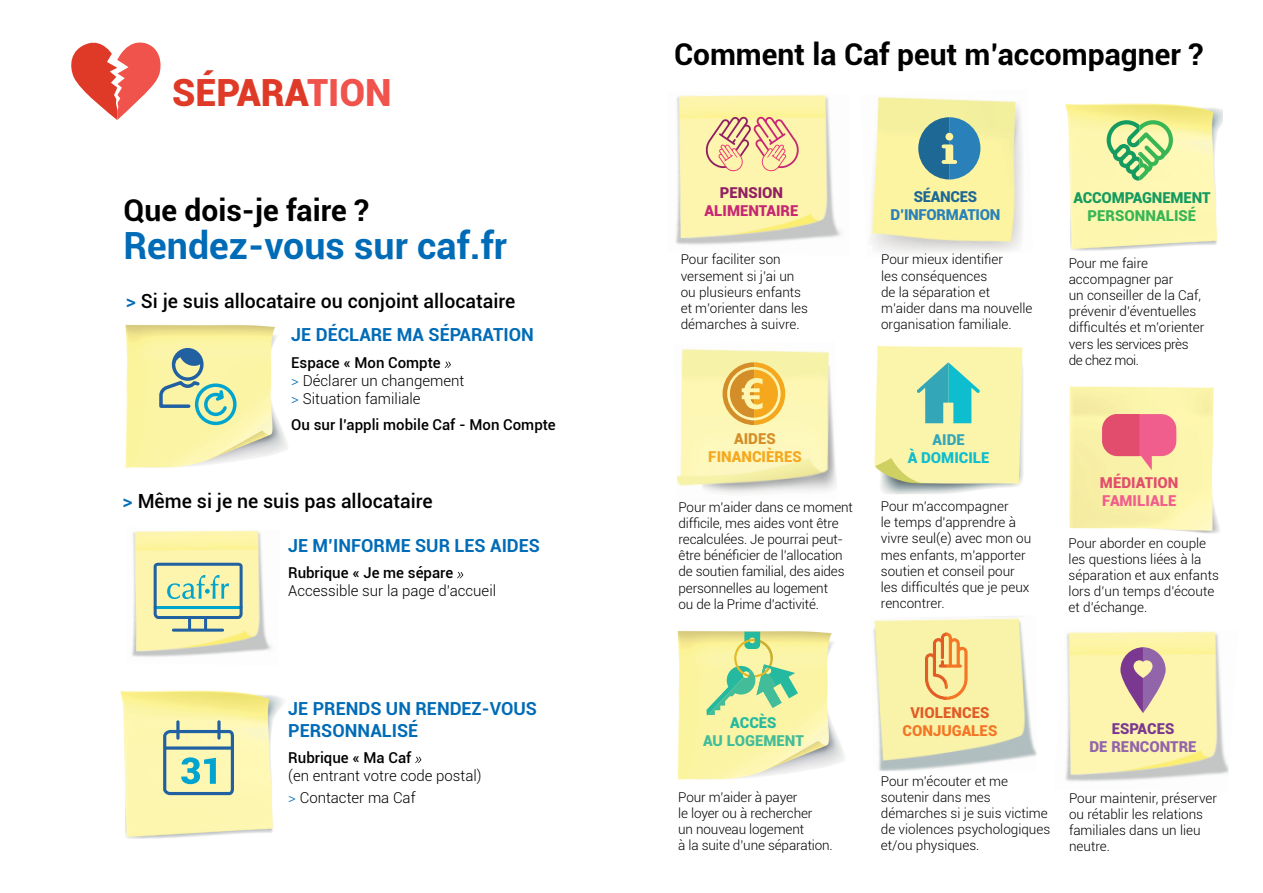
<style>
.page{position:relative;width:1263px;height:893px;background:#fff}
.page>*{position:absolute;margin:0;border:0;box-sizing:border-box;transform-origin:0 0}
.t1{font:700 37.5px "Roboto";color:#006bb6}
.t2{font:900 37.5px "Roboto";color:#df3a27}
.t3{font:700 30px "Roboto";color:#000}
.t4{font:500 19.5px "Roboto";color:#000}
.t5{font:700 18px/21.6px "Roboto";color:#006bb6}
.t6{font:300 15px/18px "Roboto";color:#000}
.t7{font:500 15px "Roboto";color:#000}
.t8{font:900 15px "Roboto";letter-spacing:-.01em;color:#159b60}
.t9{font:900 15px "Roboto";letter-spacing:-.02em;color:#2a81ba}
.t10{font:900 15px "Roboto";color:#38b555}
.t11{font:900 15px "Roboto";color:#9264aa}
.t12{font:900 15px "Roboto";color:#f5a81e}
.t13{font:900 15px "Roboto";color:#c72774}
.t14{font:900 15px "Roboto";color:#f47624}
.t15{font:900 15px "Roboto";color:#43bc9a}
.t16{font:900 15px "Roboto";color:#e25b25}
.t17{font:900 15px "Roboto";color:#0ebece}
.t18{font:900 15px "Roboto";color:#e34d6d}
.t19{font:900 15px "Roboto";color:#f05e8d}
.t20{font:900 15px "Roboto";color:#7a3890}
.t21{font:900 15px "Roboto";letter-spacing:-.02em;color:#1d6894}
.t22{font:900 15px "Roboto";color:#902062}
.t23{font:900 15px "Roboto";color:#25b99f}
.t24{font:900 15px "Roboto";color:#d48e29}
.t25{font:900 15px "Roboto";color:#33a6b8}
.t26{font:300 13.5px/16.2px "Roboto";color:#000}
.s1{color:#f0534b}
.s2{color:#006bb6}
.s3{font-weight:500}
</style>
<div class="page">
<img style="left:1065px;top:631px;width:164px;height:151px">
<img style="left:1069px;top:386px;width:151px;height:148px">
<img style="left:874px;top:346px;width:150px;height:148px">
<img style="left:676px;top:349px;width:160px;height:145px">
<img style="left:871px;top:97px;width:152px;height:156px">
<img style="left:873px;top:616px;width:164px;height:155px">
<img style="left:677px;top:631px;width:167px;height:149px">
<svg style="left:925px;top:616px;width:43px;height:84px"></svg>
<svg style="left:706px;top:632px;width:92px;height:83px"></svg>
<svg style="left:71px;top:42px;width:90px;height:78px"></svg>
<img style="left:132px;top:530px;width:140px;height:127px">
<svg style="left:154px;top:563px;width:89px;height:69px"></svg>
<img style="left:120px;top:690px;width:164px;height:149px">
<svg style="left:163px;top:720px;width:71px;height:75px"></svg>
<svg style="left:415px;top:757px;width:6px;height:6px"></svg>
<svg style="left:457px;top:572px;width:6px;height:6px"></svg>
<svg style="left:1120px;top:647px;width:45px;height:66px"></svg>
<img style="left:1065px;top:103px;width:157px;height:148px">
<svg style="left:1107px;top:120px;width:68px;height:61px"></svg>
<svg style="left:918px;top:117px;width:62px;height:62px"></svg>
<svg style="left:722px;top:362px;width:63px;height:63px"></svg>
<svg style="left:917px;top:363px;width:63px;height:60px"></svg>
<svg style="left:1102px;top:414px;width:74px;height:56px"></svg>
<img style="left:125px;top:325px;width:163px;height:143px">
<svg style="left:157px;top:346px;width:81px;height:81px"></svg>
<img style="left:675px;top:94px;width:167px;height:151px">
<svg style="left:705px;top:117px;width:94px;height:55px"></svg>
<svg style="left:445px;top:362px;width:6px;height:6px"></svg>
<h1 class="t2" style="left:172px;top:66px;width:221px">SÉPARA<span class="s1">TION</span></h1>
<h2 class="t3" style="left:123px;top:189px;width:247px">QUE DOIS-JE FAIRE ?</h2>
<h1 class="t1" style="left:123px;top:219px;width:385px">RENDEZ-VOUS SUR CAF.FR</h1>
<h3 class="t4" style="left:126px;top:287px;width:391px"><span class="s2">&gt;</span> Si je suis allocataire ou conjoint allocataire</h3>
<h3 class="t5" style="left:291px;top:323px;width:244px">JE DÉCLARE MA SÉPARATION</h3>
<p class="t6" style="left:291px;top:353px;width:175px"><span class="s3">Espace « Mon Compte<br></span><span class="s2">&gt;</span> Déclarer un changement <span class="s2">&gt;</span> Situation familiale</p>
<p class="t7" style="left:291px;top:414px;width:266px">Ou sur l’appli mobile Caf - Mon Compte</p>
<h3 class="t4" style="left:123px;top:487px;width:312px"><span class="s2">&gt;</span> Même si je ne suis pas allocataire</h3>
<h3 class="t5" style="left:288px;top:534px;width:253px">JE M’INFORME SUR LES AIDES</h3>
<p class="t7" style="left:288px;top:562px;width:167px">Rubrique « Je me sépare</p>
<p class="t6" style="left:288px;top:581px;width:209px">Accessible sur la page d’accueil</p>
<h3 class="t5" style="left:288px;top:697px;width:250px">JE PRENDS UN RENDEZ-VOUS<br>PERSONNALISÉ</h3>
<p class="t7" style="left:288px;top:747px;width:124px">Rubrique « Ma Caf</p>
<p class="t6" style="left:288px;top:764px;width:195px;line-height:22.2px">(en entrant votre code postal) <span class="s2">&gt;</span> Contacter ma Caf</p>
<h2 class="t3" style="left:674px;top:33px;width:531px">COMMENT LA CAF PEUT M’ACCOMPAGNER ?</h2>
<p class="t22" style="left:720px;top:182px;width:10px">PENSION</p>
<p class="t13" style="left:705px;top:200px;width:10px">ALIMENTAIRE</p>
<p class="t26" style="left:681px;top:251px;width:129px">Pour faciliter son versement si j’ai un ou plusieurs enfants et m’orienter dans les démarches à suivre.</p>
<p class="t21" style="left:914px;top:186px;width:65px">SÉANCES</p>
<p class="t9" style="left:890px;top:204px;width:111px">D’INFORMATION</p>
<p class="t26" style="left:881px;top:251px;width:153px">Pour mieux identifier<br>les conséquences<br>de la séparation et m’aider dans ma nouvelle organisation familiale.</p>
<p class="t24" style="left:734px;top:428px;width:43px">AIDES</p>
<p class="t12" style="left:708px;top:446px;width:95px">FINANCIÈRES</p>
<p class="t26" style="left:678px;top:498px;width:176px">Pour m’aider dans ce moment difficile, mes aides vont être recalculées. Je pourrai peut&shy;être bénéficier de l’allocation de soutien familial, des aides personnelles au logement<br>ou de la Prime d’activité.</p>
<p class="t25" style="left:933px;top:429px;width:9px">AIDE</p>
<p class="t17" style="left:908px;top:447px;width:24px">ÀDOMI</p>
<p class="t17" style="left:959px;top:447px;width:18px">CILE</p>
<p class="t26" style="left:881px;top:498px;width:152px">Pour m’accompagner<br>le temps d’apprendre à vivre seul(e) avec mon ou mes enfants, m’apporter soutien et conseil pour les difficultés que je peux rencontrer.</p>
<p class="t8" style="left:1073px;top:187px;width:138px">ACCOMPAGNEMENT</p>
<p class="t10" style="left:1087px;top:205px;width:110px">PERSONNALISÉ</p>
<p class="t26" style="left:1069px;top:254px;width:137px">Pour me faire accompagner par<br>un conseiller de la Caf, prévenir d’éventuelles difficultés et m’orienter vers les services près de chez moi.</p>
<p class="t18" style="left:1100px;top:472px;width:10px">MÉDIATION</p>
<p class="t19" style="left:1102px;top:490px;width:10px">FAMILIALE</p>
<p class="t26" style="left:1068px;top:534px;width:152px">Pour aborder en couple les questions liées à la séparation et aux enfants lors d’un temps d’écoute et d’échange.</p>
<p class="t23" style="left:730px;top:712px;width:47px">ACCÈS</p>
<p class="t15" style="left:703px;top:730px;width:35px">AU LOGEMENT</p>
<p class="t26" style="left:678px;top:788px;width:156px">Pour m’aider à payer<br>le loyer ou à rechercher<br>un nouveau logement<br>à la suite d’une séparation.</p>
<p class="t16" style="left:910px;top:702px;width:81px">VIOLENCES</p>
<p class="t14" style="left:902px;top:720px;width:96px">CONJUGALES</p>
<p class="t26" style="left:881px;top:772px;width:171px">Pour m’écouter et me soutenir dans mes démarches si je suis victime de violences psychologiques et/ou physiques.</p>
<p class="t20" style="left:1112px;top:718px;width:64px">ESPACES</p>
<p class="t11" style="left:1089px;top:736px;width:109px">DE RENCONTRE</p>
<p class="t26" style="left:1069px;top:789px;width:150px">Pour maintenir, préserver ou rétablir les relations familiales dans un lieu neutre.</p>
</div>
